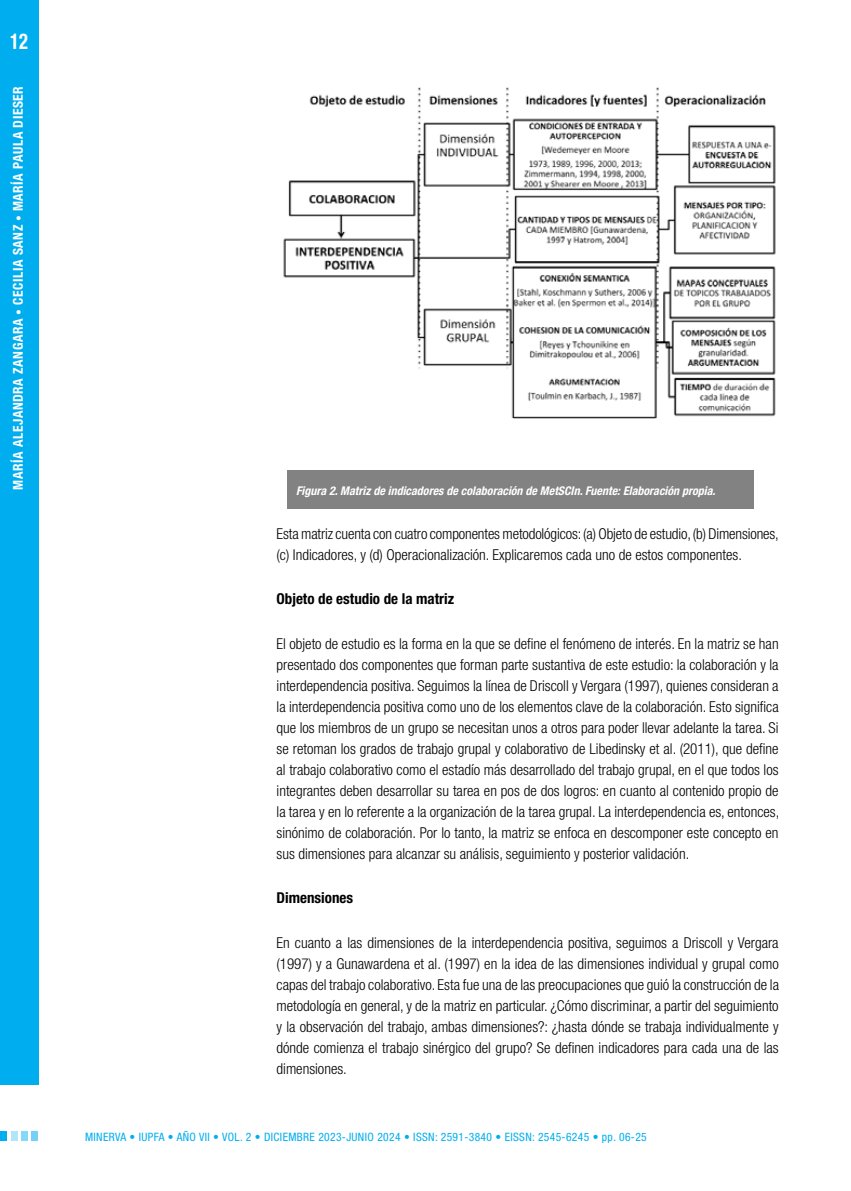
<style>
.page{position:relative;width:851px;height:1191px;background:#fff}
.page>*{position:absolute;margin:0;border:0;box-sizing:border-box;transform-origin:0 0}
.t1{font:700 condensed 21.75px "Helvetica Neue LT Std";color:#fff;scale:.85 1}
.t2{font:300 condensed 15px/21px "Helvetica Neue LT Std";color:#000;text-align:justify}
.t3{font:700 condensed 15px "Helvetica Neue LT Std";color:#000}
.t4{font:700 condensed 13.5px "Helvetica Neue LT Std";letter-spacing:.04em;color:#fff}
.t5{font:italic 700 condensed 12px "Helvetica Neue LT Std";color:#fff}
.t6{font:condensed 11.55px "Helvetica Neue LT Std";letter-spacing:.03em;color:#00aeef}
.s1{font-weight:400;font-size:11.55px}
</style>
<div class="page">
<div style="left:0;top:0;width:38px;height:1084px;background:#00aeef"></div>
<div style="left:21px;top:1131px;width:7px;height:10px;background:#85d8f7"></div>
<div style="left:11px;top:1131px;width:7px;height:10px;background:#b0e5fa"></div>
<div style="left:0;top:1131px;width:7px;height:10px;background:#00aeef"></div>
<div style="left:32px;top:1131px;width:6px;height:10px;background:#73d2f6"></div>
<div style="left:287px;top:470px;width:467px;height:38px;background:#828283"></div>
<img style="left:283px;top:87px;width:493px;height:332px">
<h1 class="t1" style="left:10px;top:28px;width:23px">12</h1>
<p class="t4" style="left:10px;top:489px;width:405px;rotate:-90deg">MARÍA ALEJANDRA ZANGARA <span class="s1">•</span> CECILIA SANZ <span class="s1">•</span> MARÍA PAULA DIESER</p>
<p class="t5" style="left:296px;top:483px;width:421px">Figura 2. Matriz de indicadores de colaboración de MetSCIn. Fuente: Elaboración propia.</p>
<p class="t2" style="left:276px;top:523px;width:503px">Esta matriz cuenta con cuatro componentes metodológicos: (a) Objeto de estudio, (b) Dimensiones, (c) Indicadores, y (d) Operacionalización. Explicaremos cada uno de estos componentes.</p>
<p class="t3" style="left:276px;top:590px;width:179px">Objeto de estudio de la matriz</p>
<p class="t2" style="left:276px;top:633px;width:504px">El objeto de estudio es la forma en la que se define el fenómeno de interés. En la matriz se han presentado dos componentes que forman parte sustantiva de este estudio: la colaboración y la interdependencia positiva. Seguimos la línea de Driscoll y Vergara (1997), quienes consideran a la interdependencia positiva como uno de los elementos clave de la colaboración. Esto significa que los miembros de un grupo se necesitan unos a otros para poder llevar adelante la tarea. Si se retoman los grados de trabajo grupal y colaborativo de Libedinsky et al. (2011), que define al trabajo colaborativo como el estadío más desarrollado del trabajo grupal, en el que todos los integrantes deben desarrollar su tarea en pos de dos logros: en cuanto al contenido propio de la tarea y en lo referente a la organización de la tarea grupal. La interdependencia es, entonces, sinónimo de colaboración. Por lo tanto, la matriz se enfoca en descomponer este concepto en sus dimensiones para alcanzar su análisis, seguimiento y posterior validación.</p>
<p class="t3" style="left:276px;top:888px;width:78px">Dimensiones</p>
<p class="t2" style="left:276px;top:931px;width:504px">En cuanto a las dimensiones de la interdependencia positiva, seguimos a Driscoll y Vergara (1997) y a Gunawardena et al. (1997) en la idea de las dimensiones individual y grupal como capas del trabajo colaborativo. Esta fue una de las preocupaciones que guió la construcción de la metodología en general, y de la matriz en particular. ¿Cómo discriminar, a partir del seguimiento y la observación del trabajo, ambas dimensiones?: ¿hasta dónde se trabaja individualmente y dónde comienza el trabajo sinérgico del grupo? Se definen indicadores para cada una de las dimensiones.</p>
<p class="t6" style="left:85px;top:1130px;width:563px">MINERVA • IUPFA • AÑO VII • VOL. 2 • DICIEMBRE 2023-JUNIO 2024 • ISSN: 2591-3840 • EISSN: 2545-6245 • pp. 06-25</p>
</div>
